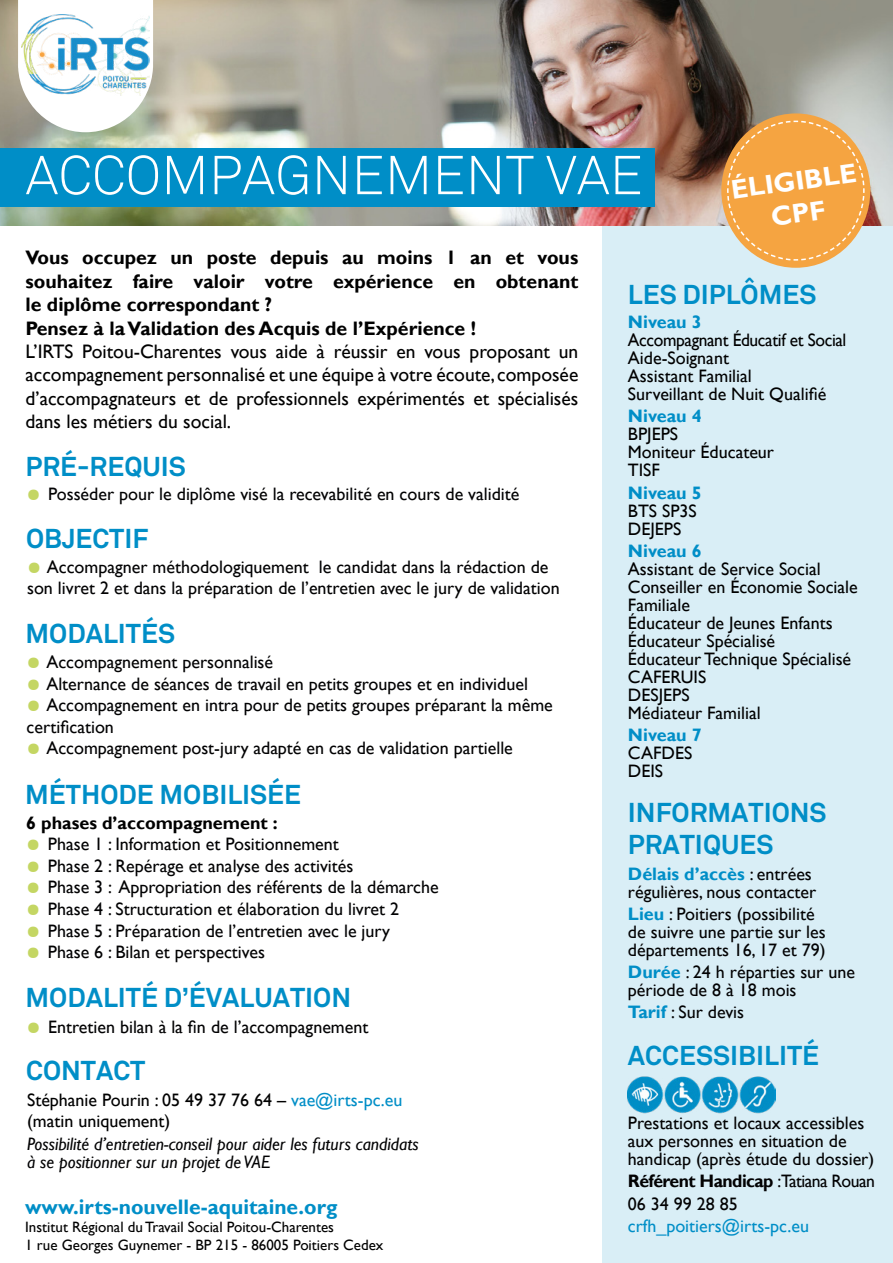
<style>
.page{position:relative;width:893px;height:1263px;background:#fff}
.page>*{position:absolute;margin:0;border:0;box-sizing:border-box;transform-origin:0 0}
.t1{font:300 54px "Akkurat";color:#fff}
.t2{font:700 27px/32.4px "Akkurat";color:#008ec7}
.t3{font:700 27px "Gill Sans";color:#fff}
.t4{font:700 21px "Gill Sans";color:#008ec7}
.t5{font:19.5px/23.4px "Gill Sans";color:#000;text-align:justify}
.t6{font:700 19.5px/23.4px "Gill Sans";color:#000}
.t7{font:18px/18px "Gill Sans";color:#020203}
.t8{font:18px/18px "Gill Sans";color:#000}
.t9{font:italic 18px/18px "Gill Sans";color:#020203}
.t10{font:18px/18px "Gill Sans";letter-spacing:-.02em;color:#000}
.t11{font:700 18px "Gill Sans";color:#008ec7}
.t12{font:700 18px "Gill Sans";letter-spacing:-.03em;color:#020203}
.t13{font:700 18px "Gill Sans";color:#000}
.t14{font:18px "Gill Sans";color:#008ec7}
.t15{font:15px "Gill Sans";color:#000}
.s1{color:#c4d663}
.s2{color:#008ec7}
.s3{font-weight:700;color:#008ec7}
.s4{color:#000}
.s5{font-weight:400}
</style>
<div class="page">
<div style="left:602px;top:225px;width:291px;height:1038px;background:#d9eef6"></div>
<img style="left:0;top:0;width:893px;height:225px">
<div style="left:0;top:148px;width:655px;height:58px;background:#008ec7"></div>
<div style="left:721px;top:113px;width:149px;height:155px;background:#f5a441;border-radius:50%"></div>
<img style="left:628px;top:1076px;width:147px;height:38px">
<svg style="left:18px;top:0;width:135px;height:132px"></svg>
<img style="left:22px;top:14px;width:127px;height:81px">
<svg style="left:726px;top:120px;width:139px;height:141px"></svg>
<p class="t1" style="left:26px;top:143px;width:619px">ACCOMPAGNEMENT VAE</p>
<p class="t3" style="left:729px;top:174px;width:128px;rotate:-8deg">ÉLIGIBLE</p>
<p class="t6" style="left:26px;top:247px;width:554px">Vous occupez un poste depuis au moins 1 an et vous souhaitez faire valoir votre expérience en obtenant le diplôme correspondant ?<br>Pensez à la Validation des Acquis de l’Expérience !</p>
<p class="t5" style="left:26px;top:340px;width:554px">L’IRTS Poitou-Charentes vous aide à réussir en vous proposant un accompagnement personnalisé et une équipe à votre écoute, composée d’accompagnateurs et de professionnels expérimentés et spécialisés dans les métiers du social.</p>
<p class="t2" style="left:26px;top:450px;width:162px">PRÉ-REQUIS</p>
<p class="t7" style="left:27px;top:486px;width:494px"><span class="s1">●</span> Posséder pour le diplôme visé la recevabilité en cours de validité</p>
<p class="t2" style="left:26px;top:522px;width:124px">OBJECTIF</p>
<p class="t7" style="left:27px;top:556px;width:534px;line-height:21.6px"><span class="s1">●</span> Accompagner méthodologiquement le candidat dans la rédaction de son livret 2 et dans la préparation de l’entretien avec le jury de validation</p>
<p class="t2" style="left:26px;top:618px;width:151px">MODALITÉS</p>
<p class="t7" style="left:27px;top:653px;width:248px"><span class="s1">●</span> Accompagnement personnalisé</p>
<p class="t7" style="left:27px;top:675px;width:503px"><span class="s1">●</span> Alternance de séances de travail en petits groupes et en individuel</p>
<p class="t7" style="left:27px;top:695px;width:528px;line-height:21.6px"><span class="s1">●</span> Accompagnement en intra pour de petits groupes préparant la même certification</p>
<p class="t7" style="left:27px;top:740px;width:488px"><span class="s1">●</span> Accompagnement post-jury adapté en cas de validation partielle</p>
<p class="t2" style="left:25px;top:778px;width:277px">MÉTHODE MOBILISÉE</p>
<p class="t13" style="left:26px;top:812px;width:253px">6 phases d’accompagnement :</p>
<p class="t7" style="left:26px;top:835px;width:314px"><span class="s1">●</span> Phase 1 : Information et Positionnement</p>
<p class="t7" style="left:26px;top:857px;width:329px"><span class="s1">●</span> Phase 2 : Repérage et analyse des activités</p>
<p class="t7" style="left:26px;top:879px;width:414px"><span class="s1">●</span> Phase 3 : Appropriation des référents de la démarche</p>
<p class="t7" style="left:26px;top:900px;width:374px"><span class="s1">●</span> Phase 4 : Structuration et élaboration du livret 2</p>
<p class="t7" style="left:26px;top:922px;width:365px"><span class="s1">●</span> Phase 5 : Préparation de l’entretien avec le jury</p>
<p class="t7" style="left:26px;top:943px;width:240px"><span class="s1">●</span> Phase 6 : Bilan et perspectives</p>
<p class="t2" style="left:26px;top:981px;width:327px">MODALITÉ D’ÉVALUATION</p>
<p class="t7" style="left:27px;top:1018px;width:343px"><span class="s1">●</span> Entretien bilan à la fin de l’accompagnement</p>
<p class="t2" style="left:26px;top:1054px;width:121px">CONTACT</p>
<p class="t8" style="left:27px;top:1091px;width:377px">Stéphanie Pourin : 05 49 37 76 64 – <span class="s2">vae@irts-pc.eu</span></p>
<p class="t8" style="left:27px;top:1112px;width:145px">(matin uniquement)</p>
<p class="t9" style="left:27px;top:1135px;width:393px">Possibilité d’entretien-conseil pour aider les futurs candidats à se positionner sur un projet de VAE</p>
<p class="t4" style="left:25px;top:1195px;width:314px">www.irts-nouvelle-aquitaine.org</p>
<p class="t15" style="left:25px;top:1218px;width:310px">Institut Régional du Travail Social Poitou-Charentes</p>
<p class="t15" style="left:25px;top:1236px;width:360px">1 rue Georges Guynemer - BP 215 - 86005 Poitiers Cedex</p>
<p class="t2" style="left:628px;top:279px;width:190px">LES DIPLÔMES</p>
<p class="t11" style="left:628px;top:311px;width:75px">Niveau 3</p>
<p class="t10" style="left:628px;top:331px;width:220px">Accompagnant Éducatif et Social<br>Aide-Soignant</p>
<p class="t8" style="left:628px;top:367px;width:125px">Assistant Familial</p>
<p class="t8" style="left:628px;top:385px;width:200px">Surveillant de Nuit Qualifié</p>
<p class="t11" style="left:628px;top:406px;width:75px">Niveau 4</p>
<p class="t8" style="left:628px;top:426px;width:148px">BPJEPS<br>Moniteur Éducateur</p>
<p class="t8" style="left:628px;top:462px;width:34px">TISF</p>
<p class="t11" style="left:628px;top:482px;width:75px">Niveau 5</p>
<p class="t8" style="left:628px;top:502px;width:70px">BTS SP3S</p>
<p class="t8" style="left:628px;top:520px;width:55px">DEJEPS</p>
<p class="t11" style="left:628px;top:540px;width:75px">Niveau 6</p>
<p class="t8" style="left:628px;top:560px;width:194px">Assistant de Service Social</p>
<p class="t8" style="left:628px;top:578px;width:231px">Conseiller en Économie Sociale<br>Familiale</p>
<p class="t8" style="left:628px;top:614px;width:206px">Éducateur de Jeunes Enfants</p>
<p class="t8" style="left:628px;top:632px;width:149px">Éducateur Spécialisé</p>
<p class="t8" style="left:628px;top:650px;width:225px">Éducateur Technique Spécialisé</p>
<p class="t8" style="left:628px;top:668px;width:80px">CAFERUIS</p>
<p class="t8" style="left:628px;top:686px;width:63px">DESJEPS</p>
<p class="t8" style="left:628px;top:704px;width:134px">Médiateur Familial</p>
<p class="t11" style="left:628px;top:724px;width:75px">Niveau 7</p>
<p class="t8" style="left:628px;top:744px;width:66px">CAFDES</p>
<p class="t8" style="left:628px;top:762px;width:37px">DEIS</p>
<p class="t2" style="left:628px;top:796px;width:200px">INFORMATIONS<br>PRATIQUES</p>
<p class="t7" style="left:628px;top:865px;width:190px"><span class="s3">Délais d’accès</span> <span class="s4">:</span> entrées régulières, nous contacter</p>
<p class="t7" style="left:628px;top:905px;width:199px"><span class="s3">Lieu</span> : Poitiers (possibilité de suivre une partie sur les départements 16, 17 et 79)</p>
<p class="t7" style="left:628px;top:963px;width:229px"><span class="s3">Durée</span> : 24 h réparties sur une période de 8 à 18 mois</p>
<p class="t7" style="left:628px;top:1004px;width:118px"><span class="s3">Tarif</span> : Sur devis</p>
<p class="t2" style="left:628px;top:1039px;width:193px">ACCESSIBILITÉ</p>
<p class="t7" style="left:628px;top:1114px;width:248px">Prestations et locaux accessibles aux personnes en situation de handicap (après étude du dossier)</p>
<p class="t12" style="left:628px;top:1170px;width:248px">Référent Handicap <span class="s5">:Tatiana Rouan</span></p>
<p class="t7" style="left:628px;top:1195px;width:112px">06 34 99 28 85</p>
<p class="t14" style="left:628px;top:1215px;width:183px">crfh_poitiers@irts-pc.eu</p>
</div>
